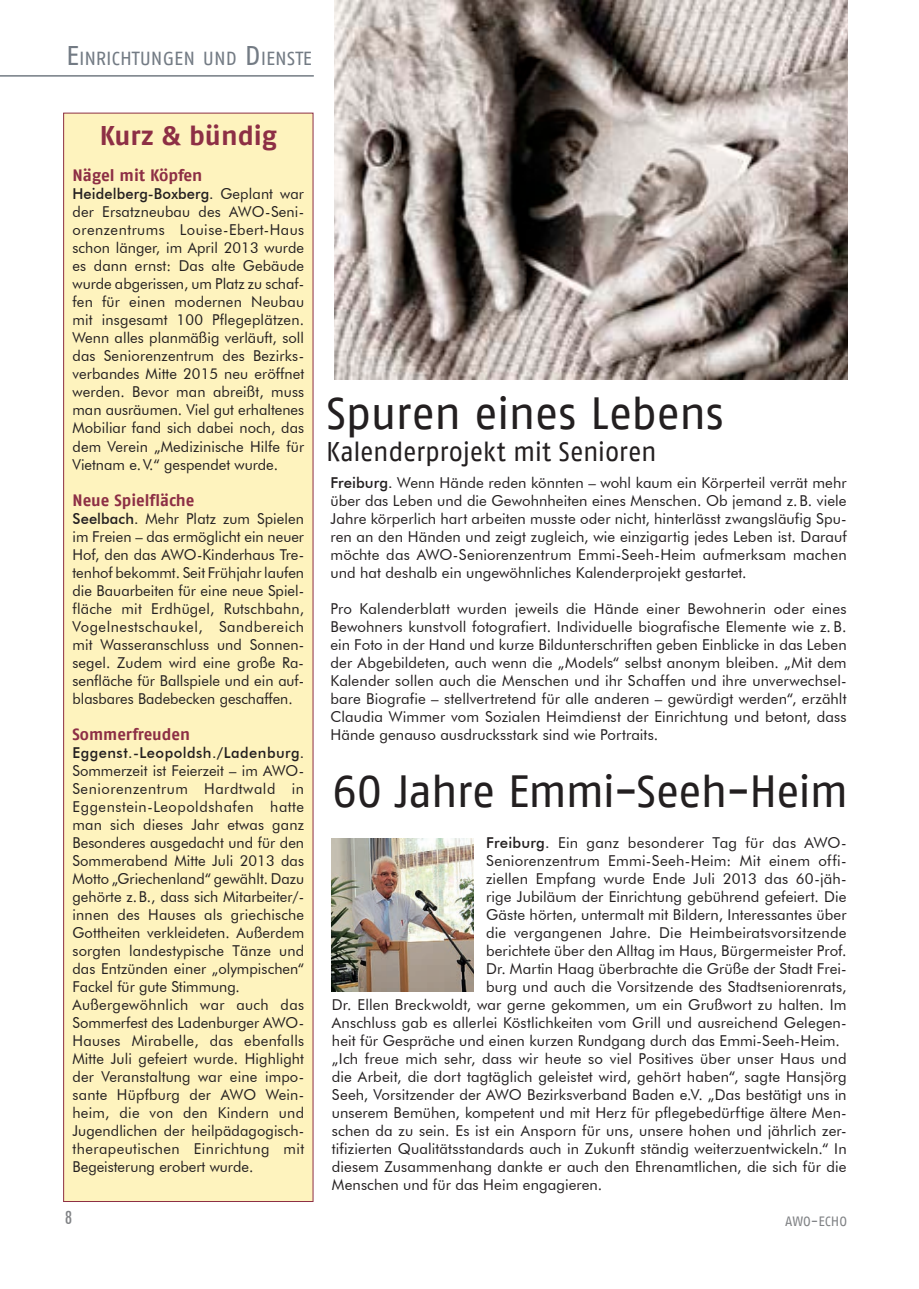
<style>
.page{position:relative;width:919px;height:1289px;background:#fff}
.page>*{position:absolute;margin:0;border:0;box-sizing:border-box;transform-origin:0 0}
.t1{font:45px "AWO Fago Office";letter-spacing:-.025em;color:#231f20}
.t2{font:27px "AWO Fago Office";letter-spacing:-.015em;color:#231f20;scale:.95 1}
.t3{font:700 27px "AWO Fago Office";color:#8d2f45}
.t4{font:18.9px "AWO Fago Office";color:#737b84}
.t5{font:500 condensed 18px "Futura BT";color:#808285}
.t6{font:700 16.5px "AWO Fago Office";color:#8d2f45}
.t7{font:15px/18px "Futura BT";letter-spacing:.01em;color:#231f20;text-align:justify}
.t8{font:500 15px "Futura BT";letter-spacing:.03em;color:#231f20}
.t9{font:13.5px "AWO Fago Office";color:#808285}
.s1{font-size:27px}
.s2{font-weight:500}
</style>
<div class="page">
<hr style="left:0;top:75px;width:314px;height:2px;background:#737b84">
<div style="left:64px;top:113px;width:249px;height:1088px;background:#fef3be"></div>
<img style="left:334px;top:0;width:513px;height:379px">
<img style="left:331px;top:838px;width:142px;height:153px">
<p class="t4" style="left:66px;top:48px;width:245px"><span class="s1">E</span>INRICHTUNGEN UND <span class="s1">D</span> IENSTE</p>
<h2 class="t3" style="left:100px;top:120px;width:179px">Kurz &amp; bündig</h2>
<p class="t6" style="left:72px;top:166px;width:131px">Nägel mit Köpfen</p>
<p class="t7" style="left:72px;top:185px;width:233px"><span class="s2">Heidelberg-Boxberg.</span> Geplant war der Ersatzneubau des AWO-Seni&shy;orenzentrums Louise-Ebert-Haus schon länger, im April 2013 wurde es dann ernst: Das alte Gebäude wurde abgerissen, um Platz zu schaf&shy;fen für einen modernen Neubau mit insgesamt 100 Pflegeplätzen.<br>Wenn alles planmäßig verläuft, soll das Seniorenzentrum des Bezirks&shy;verbandes Mitte 2015 neu eröffnet werden. Bevor man abreißt, muss man ausräumen. Viel gut erhaltenes Mobiliar fand sich dabei noch, das dem Verein „Medizinische Hilfe für Vietnam e.V.“ gespendet wurde.</p>
<p class="t6" style="left:72px;top:490px;width:123px">Neue Spielfläche</p>
<p class="t7" style="left:72px;top:509px;width:233px"><span class="s2">Seelbach.</span> Mehr Platz zum Spielen im Freien – das ermöglicht ein neuer Hof, den das AWO-Kinderhaus Tre&shy;tenhof bekommt. Seit Frühjahr laufen die Bauarbeiten für eine neue Spiel&shy;fläche mit Erdhügel, Rutschbahn, Vogelnestschaukel, Sandbereich mit Wasseranschluss und Sonnen&shy;segel. Zudem wird eine große Ra&shy;senfläche für Ballspiele und ein auf&shy;blasbares Badebecken geschaffen.</p>
<p class="t6" style="left:72px;top:724px;width:119px">Sommerfreuden</p>
<p class="t8" style="left:72px;top:743px;width:233px">Eggenst.-Leopoldsh./Ladenburg.</p>
<p class="t7" style="left:72px;top:761px;width:233px;text-align:left">Sommerzeit ist Feierzeit – im AWO-Seniorenzentrum Hardtwald in Eggenstein-Leopoldshafen hatte man sich dieses Jahr etwas ganz Besonderes ausgedacht und für den Sommerabend Mitte Juli 2013 das Motto „Griechenland“ gewählt. Dazu gehörte z.B., dass sich Mitarbeiter/- innen des Hauses als griechische Gottheiten verkleideten. Außerdem sorgten landestypische Tänze und das Entzünden einer „olympischen“ Fackel für gute Stimmung.<br>Außergewöhnlich war auch das Sommerfest des Ladenburger AWO-Hauses Mirabelle, das ebenfalls Mitte Juli gefeiert wurde. Highlight der Veranstaltung war eine impo&shy;sante Hüpfburg der AWO Wein&shy;heim, die von den Kindern und Jugendlichen der heilpädagogisch&shy;therapeutischen Einrichtung mit Begeisterung erobert wurde.</p>
<h1 class="t1" style="left:326px;top:388px;width:399px">Spuren eines Lebens</h1>
<h2 class="t2" style="left:326px;top:436px;width:349px">Kalenderprojekt mit Senioren</h2>
<p class="t7" style="left:330px;top:473px;width:517px"><span class="s2">Freiburg.</span> Wenn Hände reden könnten – wohl kaum ein Körperteil verrät mehr über das Leben und die Gewohnheiten eines Menschen. Ob jemand z.B. viele Jahre körperlich hart arbeiten musste oder nicht, hinterlässt zwangsläufig Spu&shy;ren an den Händen und zeigt zugleich, wie einzigartig jedes Leben ist. Darauf möchte das AWO-Seniorenzentrum Emmi-Seeh-Heim aufmerksam machen und hat deshalb ein ungewöhnliches Kalenderprojekt gestartet.</p>
<p class="t7" style="left:330px;top:599px;width:517px">Pro Kalenderblatt wurden jeweils die Hände einer Bewohnerin oder eines Bewohners kunstvoll fotografiert. Individuelle biografische Elemente wie z. B. ein Foto in der Hand und kurze Bildunterschriften geben Einblicke in das Leben der Abgebildeten, auch wenn die „Models“ selbst anonym bleiben. „Mit dem Kalender sollen auch die Menschen und ihr Schaffen und ihre unverwechsel&shy;bare Biografie – stellvertretend für alle anderen – gewürdigt werden“, erzählt Claudia Wimmer vom Sozialen Heimdienst der Einrichtung und betont, dass Hände genauso ausdrucksstark sind wie Portraits.</p>
<h1 class="t1" style="left:332px;top:766px;width:518px">60 Jahre Emmi-Seeh-Heim</h1>
<p class="t7" style="left:486px;top:833px;width:362px"><span class="s2">Freiburg.</span> Ein ganz besonderer Tag für das AWO-</p>
<p class="t7" style="left:486px;top:851px;width:362px">Seniorenzentrum Emmi-Seeh-Heim: Mit einem offi-</p>
<p class="t7" style="left:486px;top:869px;width:362px">ziellen Empfang wurde Ende Juli 2013 das 60-jäh-</p>
<p class="t7" style="left:486px;top:887px;width:362px">rige Jubiläum der Einrichtung gebührend gefeiert. Die</p>
<p class="t7" style="left:486px;top:905px;width:362px">Gäste hörten, untermalt mit Bildern, Interessantes über</p>
<p class="t7" style="left:486px;top:923px;width:362px">die vergangenen Jahre. Die Heimbeiratsvorsitzende</p>
<p class="t7" style="left:486px;top:941px;width:362px">berichtete über den Alltag im Haus, Bürgermeister Prof.</p>
<p class="t7" style="left:486px;top:959px;width:362px">Dr. Martin Haag überbrachte die Grüße der Stadt Frei-</p>
<p class="t7" style="left:486px;top:977px;width:362px">burg und auch die Vorsitzende des Stadtseniorenrats,</p>
<p class="t7" style="left:332px;top:995px;width:516px">Dr. Ellen Breckwoldt, war gerne gekommen, um ein Grußwort zu halten. Im</p>
<p class="t7" style="left:332px;top:1013px;width:516px">Anschluss gab es allerlei Köstlichkeiten vom Grill und ausreichend Gelegen-</p>
<p class="t7" style="left:332px;top:1031px;width:509px">heit für Gespräche und einen kurzen Rundgang durch das Emmi-Seeh-Heim.</p>
<p class="t7" style="left:332px;top:1049px;width:516px">„Ich freue mich sehr, dass wir heute so viel Positives über unser Haus und</p>
<p class="t7" style="left:332px;top:1067px;width:516px">die Arbeit, die dort tagtäglich geleistet wird, gehört haben“, sagte Hansjörg</p>
<p class="t7" style="left:332px;top:1085px;width:516px">Seeh, Vorsitzender der AWO Bezirksverband Baden e.V. „Das bestätigt uns in</p>
<p class="t7" style="left:332px;top:1103px;width:516px">unserem Bemühen, kompetent und mit Herz für pflegebedürftige ältere Men-</p>
<p class="t7" style="left:332px;top:1121px;width:516px">schen da zu sein. Es ist ein Ansporn für uns, unsere hohen und jährlich zer-</p>
<p class="t7" style="left:332px;top:1139px;width:516px">tifizierten Qualitätsstandards auch in Zukunft ständig weiterzuentwickeln.“ In</p>
<p class="t7" style="left:332px;top:1157px;width:516px">diesem Zusammenhang dankte er auch den Ehrenamtlichen, die sich für die</p>
<p class="t7" style="left:332px;top:1175px;width:272px">Menschen und für das Heim engagieren.</p>
<p class="t5" style="left:65px;top:1206px;width:8px">8</p>
<p class="t9" style="left:785px;top:1213px;width:64px">AWO-ECHO</p>
</div>
